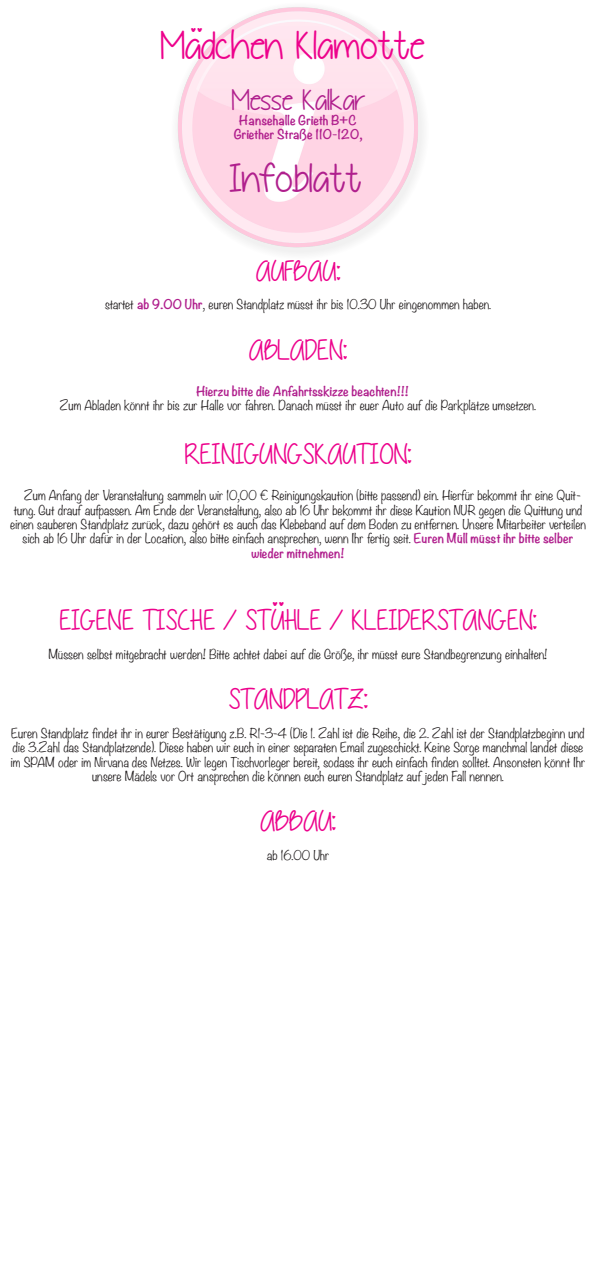
<style>
.page{position:relative;width:596px;height:1276px;background:#fff}
.page>*{position:absolute;margin:0;border:0;box-sizing:border-box;transform-origin:0 0}
.t1{font:40.8px "Daddys Girl";color:#b01f8d}
.t2{font:40.6px "Daddys Girl";color:#ed028c}
.t3{font:40px "Daddys Girl";color:#ed028c}
.t4{font:30px "Daddys Girl";color:#ed028c}
.t5{font:30px "Daddys Girl";color:#b01f8d}
.t6{font:300 12px/14.4px "Noteworthy";color:#231f20;text-align:center}
.t7{font:700 12px/14.4px "Noteworthy";color:#b01f8d;text-align:center}
.s1{font-weight:700;color:#b01f8d}
</style>
<div class="page">
<img style="left:177px;top:7px;width:246px;height:247px">
<h3 class="t3" style="left:190px;top:0;width:14px">..</h3>
<h2 class="t2" style="left:160px;top:27px;width:266px">Madchen Klamotte</h2>
<h3 class="t5" style="left:231px;top:87px;width:135px">Messe Kalkar</h3>
<p class="t7" style="left:233px;top:113px;width:130px">Hansehalle Grieth B+C<br>Griether Straße 110-120,</p>
<h1 class="t1" style="left:229px;top:160px;width:133px">Infoblatt</h1>
<h3 class="t4" style="left:255px;top:257px;width:87px">AUFBAU:</h3>
<p class="t6" style="left:105px;top:297px;width:388px">startet <span class="s1">ab 9.00 Uhr</span>, euren Standplatz müsst ihr bis 10.30 Uhr eingenommen haben.</p>
<h3 class="t4" style="left:248px;top:336px;width:100px">ABLADEN:</h3>
<p class="t7" style="left:196px;top:383px;width:214px">Hierzu bitte die Anfahrtsskizze beachten!!!</p>
<p class="t6" style="left:60px;top:398px;width:477px">Zum Abladen könnt ihr bis zur Halle vor fahren. Danach müsst ihr euer Auto auf die Parkplätze umsetzen.</p>
<h3 class="t4" style="left:184px;top:440px;width:229px">REINIGUNGSKAUTION:</h3>
<p class="t6" style="left:24px;top:488px;width:557px">Zum Anfang der Veranstaltung sammeln wir 10,00 € Reinigungskaution (bitte passend) ein. Hierfür bekommt ihr eine Quit-</p>
<p class="t6" style="left:13px;top:502px;width:570px">tung. Gut drauf aufpassen. Am Ende der Veranstaltung, also ab 16 Uhr bekommt ihr diese Kaution NUR gegen die Quittung und</p>
<p class="t6" style="left:10px;top:517px;width:577px">einen sauberen Standplatz zurück, dazu gehört es auch das Klebeband auf dem Boden zu entfernen. Unsere Mitarbeiter verteilen</p>
<p class="t6" style="left:22px;top:531px;width:552px">sich ab 16 Uhr dafür in der Location, also bitte einfach ansprechen, wenn Ihr fertig seit. <span class="s1">Euren Müll müsst ihr bitte selber</span></p>
<p class="t7" style="left:251px;top:545px;width:95px">wieder mitnehmen!</p>
<h3 class="t3" style="left:271px;top:574px;width:14px">..</h3>
<h3 class="t4" style="left:59px;top:606px;width:479px">EIGENE TISCHE / STUHLE / KLEIDERSTANGEN:</h3>
<p class="t6" style="left:48px;top:646px;width:500px">Müssen selbst mitgebracht werden! Bitte achtet dabei auf die Größe, ihr müsst eure Standbegrenzung einhalten!</p>
<h3 class="t4" style="left:228px;top:685px;width:141px">STANDPLATZ:</h3>
<p class="t6" style="left:11px;top:725px;width:575px">Euren Standplatz findet ihr in eurer Bestätigung z.B. R1-3-4 (Die 1. Zahl ist die Reihe, die 2. Zahl ist der Standplatzbeginn und die 3.Zahl das Standplatzende). Diese haben wir euch in einer separaten Email zugeschickt. Keine Sorge manchmal landet diese im SPAM oder im Nirvana des Netzes. Wir legen Tischvorleger bereit, sodass ihr euch einfach finden solltet. Ansonsten könnt Ihr unsere Mädels vor Ort ansprechen die können euch euren Standplatz auf jeden Fall nennen.</p>
<h3 class="t4" style="left:260px;top:807px;width:78px">ABBAU:</h3>
<p class="t6" style="left:267px;top:848px;width:64px">ab 16.00 Uhr</p>
</div>
